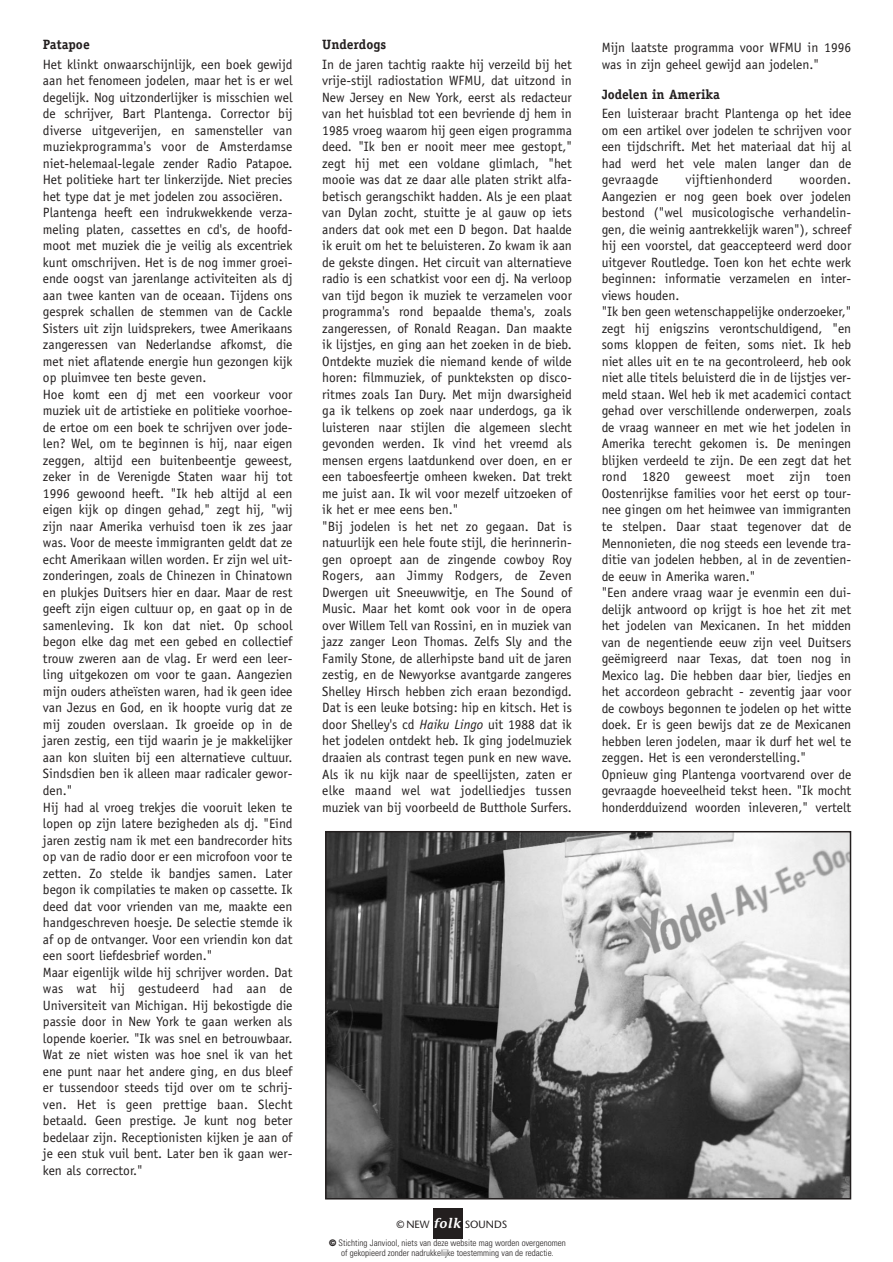
<style>
.page{position:relative;width:893px;height:1262px;background:#fff}
.page>*{position:absolute;margin:0;border:0;box-sizing:border-box;transform-origin:0 0}
.t1{font:13.5px/16.5px "Officina Sans";color:#231f1f}
.t2{font:700 13.5px "Officina Serif";color:#231f1f}
.t3{font:13.5px "Officina Sans";letter-spacing:.02em;color:#231f1f}
.t4{font:10.5px "Stone Sans";color:#231f1f}
.t5{font:300 condensed 9px/9.8px "Univers";color:#231f1f;text-align:center}
.s1{font-style:italic}
.s2{font-family:"Stone Informal";font-weight:600;font-style:italic;font-size:13.8px;color:#fff}
.s3{font-weight:900;font-stretch:expanded}
</style>
<div class="page">
<div style="left:433px;top:1208px;width:30px;height:30px;background:#231f1f"></div>
<img style="left:328px;top:834px;width:520px;height:362px">
<div style="left:325px;top:831px;width:526px;height:368px;border:2px solid #231f1f"></div>
<p class="t2" style="left:43px;top:40px;width:48px">Patapoe</p>
<p class="t1" style="left:43px;top:57px;width:251px">Het klinkt onwaarschijnlijk, een boek gewijd aan het fenomeen jodelen, maar het is er wel degelijk. Nog uitzonderlijker is misschien wel de schrijver, Bart Plantenga. Corrector bij diverse uitgeverijen, en samensteller van muziekprogramma's voor de Amsterdamse niet-helemaal-legale zender Radio Patapoe.<br>Het politieke hart ter linkerzijde. Niet precies het type dat je met jodelen zou associëren.<br>Plantenga heeft een indrukwekkende verza&shy;meling platen, cassettes en cd's, de hoofd&shy;moot met muziek die je veilig als excentriek kunt omschrijven. Het is de nog immer groei&shy;ende oogst van jarenlange activiteiten als dj aan twee kanten van de oceaan. Tijdens ons gesprek schallen de stemmen van de Cackle Sisters uit zijn luidsprekers, twee Amerikaans zangeressen van Nederlandse afkomst, die met niet aflatende energie hun gezongen kijk op pluimvee ten beste geven.<br>Hoe komt een dj met een voorkeur voor muziek uit de artistieke en politieke voorhoe&shy;de ertoe om een boek te schrijven over jode&shy;len? Wel, om te beginnen is hij, naar eigen zeggen, altijd een buitenbeentje geweest, zeker in de Verenigde Staten waar hij tot 1996 gewoond heeft. "Ik heb altijd al een eigen kijk op dingen gehad," zegt hij, "wij zijn naar Amerika verhuisd toen ik zes jaar was. Voor de meeste immigranten geldt dat ze echt Amerikaan willen worden. Er zijn wel uit&shy;zonderingen, zoals de Chinezen in Chinatown en plukjes Duitsers hier en daar. Maar de rest geeft zijn eigen cultuur op, en gaat op in de samenleving. Ik kon dat niet. Op school begon elke dag met een gebed en collectief trouw zweren aan de vlag. Er werd een leer&shy;ling uitgekozen om voor te gaan. Aangezien mijn ouders atheïsten waren, had ik geen idee van Jezus en God, en ik hoopte vurig dat ze mij zouden overslaan. Ik groeide op in de jaren zestig, een tijd waarin je je makkelijker aan kon sluiten bij een alternatieve cultuur.<br>Sindsdien ben ik alleen maar radicaler gewor&shy;den."<br>Hij had al vroeg trekjes die vooruit leken te lopen op zijn latere bezigheden als dj. "Eind jaren zestig nam ik met een bandrecorder hits op van de radio door er een microfoon voor te zetten. Zo stelde ik bandjes samen. Later begon ik compilaties te maken op cassette. Ik deed dat voor vrienden van me, maakte een handgeschreven hoesje. De selectie stemde ik af op de ontvanger. Voor een vriendin kon dat een soort liefdesbrief worden."<br>Maar eigenlijk wilde hij schrijver worden. Dat was wat hij gestudeerd had aan de Universiteit van Michigan. Hij bekostigde die passie door in New York te gaan werken als lopende koerier. "Ik was snel en betrouwbaar.<br>Wat ze niet wisten was hoe snel ik van het ene punt naar het andere ging, en dus bleef er tussendoor steeds tijd over om te schrij&shy;ven. Het is geen prettige baan. Slecht betaald. Geen prestige. Je kunt nog beter bedelaar zijn. Receptionisten kijken je aan of je een stuk vuil bent. Later ben ik gaan wer&shy;ken als corrector."</p>
<p class="t2" style="left:322px;top:40px;width:65px">Underdogs</p>
<p class="t1" style="left:322px;top:57px;width:251px">In de jaren tachtig raakte hij verzeild bij het vrije-stijl radiostation WFMU, dat uitzond in New Jersey en New York, eerst als redacteur van het huisblad tot een bevriende dj hem in 1985 vroeg waarom hij geen eigen programma deed. "Ik ben er nooit meer mee gestopt," zegt hij met een voldane glimlach, "het mooie was dat ze daar alle platen strikt alfa&shy;betisch gerangschikt hadden. Als je een plaat van Dylan zocht, stuitte je al gauw op iets anders dat ook met een D begon. Dat haalde ik eruit om het te beluisteren. Zo kwam ik aan de gekste dingen. Het circuit van alternatieve radio is een schatkist voor een dj. Na verloop van tijd begon ik muziek te verzamelen voor programma's rond bepaalde thema's, zoals zangeressen, of Ronald Reagan. Dan maakte ik lijstjes, en ging aan het zoeken in de bieb.<br>Ontdekte muziek die niemand kende of wilde horen: filmmuziek, of punkteksten op disco&shy;ritmes zoals Ian Dury. Met mijn dwarsigheid ga ik telkens op zoek naar underdogs, ga ik luisteren naar stijlen die algemeen slecht gevonden werden. Ik vind het vreemd als mensen ergens laatdunkend over doen, en er een taboesfeertje omheen kweken. Dat trekt me juist aan. Ik wil voor mezelf uitzoeken of ik het er mee eens ben."<br>"Bij jodelen is het net zo gegaan. Dat is natuurlijk een hele foute stijl, die herinnerin&shy;gen oproept aan de zingende cowboy Roy Rogers, aan Jimmy Rodgers, de Zeven Dwergen uit Sneeuwwitje, en The Sound of Music. Maar het komt ook voor in de opera over Willem Tell van Rossini, en in muziek van jazz zanger Leon Thomas. Zelfs Sly and the Family Stone, de allerhipste band uit de jaren zestig, en de Newyorkse avantgarde zangeres Shelley Hirsch hebben zich eraan bezondigd.<br>Dat is een leuke botsing: hip en kitsch. Het is door Shelley's cd <span class="s1">Haiku Lingo</span> uit 1988 dat ik het jodelen ontdekt heb. Ik ging jodelmuziek draaien als contrast tegen punk en new wave.<br>Als ik nu kijk naar de speellijsten, zaten er elke maand wel wat jodelliedjes tussen muziek van bij voorbeeld de Butthole Surfers.</p>
<p class="t4" style="left:396px;top:1220px;width:112px">© NEW <span class="s2">folk</span> SOUNDS</p>
<p class="t5" style="left:329px;top:1239px;width:238px"><span class="s3">©</span> Stichting Janviool, niets van deze website mag worden overgenomen of gekopieerd zonder nadrukkelijke toestemming van de redactie.</p>
<p class="t1" style="left:601px;top:41px;width:251px">Mijn laatste programma voor WFMU in 1996 was in zijn geheel gewijd aan jodelen."</p>
<p class="t2" style="left:601px;top:89px;width:120px">Jodelen in Amerika</p>
<p class="t1" style="left:601px;top:107px;width:251px;text-align:justify">Een luisteraar bracht Plantenga op het idee om een artikel over jodelen te schrijven voor een tijdschrift. Met het materiaal dat hij al had werd het vele malen langer dan de gevraagde</p>
<p class="t1" style="left:601px;top:173px;width:251px;text-indent:198px">woorden.<br>Aangezien er nog geen boek over jodelen bestond ("wel musicologische verhandelin&shy;gen, die weinig aantrekkelijk waren"), schreef hij een voorstel, dat geaccepteerd werd door uitgever Routledge. Toen kon het echte werk beginnen: informatie verzamelen en inter&shy;views houden.<br>"Ik ben geen wetenschappelijke onderzoeker," zegt hij enigszins verontschuldigend, "en soms kloppen de feiten, soms niet. Ik heb niet alles uit en te na gecontroleerd, heb ook niet alle titels beluisterd die in de lijstjes ver&shy;meld staan. Wel heb ik met academici contact gehad over verschillende onderwerpen, zoals de vraag wanneer en met wie het jodelen in Amerika terecht gekomen is. De meningen blijken verdeeld te zijn. De een zegt dat het rond 1820 geweest moet zijn toen Oostenrijkse families voor het eerst op tour&shy;nee gingen om het heimwee van immigranten te stelpen. Daar staat tegenover dat de Mennonieten, die nog steeds een levende tra&shy;ditie van jodelen hebben, al in de zeventien&shy;de eeuw in Amerika waren."<br>"Een andere vraag waar je evenmin een dui&shy;delijk antwoord op krijgt is hoe het zit met het jodelen van Mexicanen. In het midden van de negentiende eeuw zijn veel Duitsers geëmigreerd naar Texas, dat toen nog in Mexico lag. Die hebben daar bier, liedjes en het accordeon gebracht - zeventig jaar voor de cowboys begonnen te jodelen op het witte doek. Er is geen bewijs dat ze de Mexicanen hebben leren jodelen, maar ik durf het wel te zeggen. Het is een veronderstelling." Opnieuw ging Plantenga voortvarend over de gevraagde hoeveelheid tekst heen. "Ik mocht honderdduizend woorden inleveren," vertelt</p>
<p class="t3" style="left:685px;top:175px;width:88px">vijftienhonderd</p>
</div>
